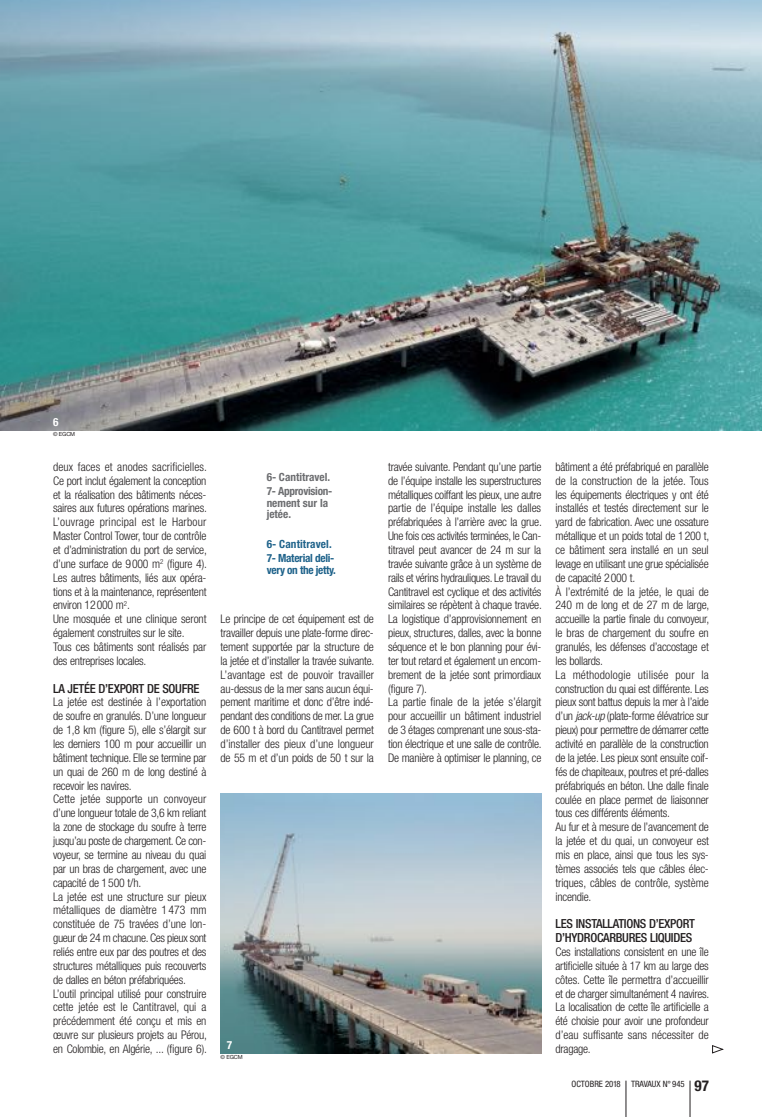
<style>
.page{position:relative;width:762px;height:1117px;background:#fff}
.page>*{position:absolute;margin:0;border:0;box-sizing:border-box;transform-origin:0 0}
.t1{font:500 condensed 12.5px/13.9px "Helvetica Neue";letter-spacing:-.025em;color:#231f20}
.t2{font:300 condensed 11.88px/13.9px "Helvetica Neue";letter-spacing:-.02em;color:#231f20}
.t3{font:700 condensed 11.25px/14.8px "Helvetica Neue";color:#6c6d70}
.t4{font:700 condensed 11.25px/14.8px "Helvetica Neue";letter-spacing:-.005em;color:#1e628a}
.t5{font:700 condensed 11.25px "Helvetica Neue";letter-spacing:-.025em;color:#1e628a}
.t6{font:700 condensed 11.25px "Helvetica Neue";color:#fff}
.t7{font:condensed 8.75px "Helvetica Neue";color:#231f20}
.t8{font:5.62px "Helvetica Neue";letter-spacing:-.02em;color:#231f20}
.s1{font-style:italic}
.s2{font-weight:700;font-size:15px}
</style>
<div class="page">
<hr style="left:626px;top:1080px;width:1px;height:36px;background:#231f20">
<hr style="left:690px;top:1080px;width:1px;height:36px;background:#231f20">
<img style="left:0;top:0;width:762px;height:430px">
<img style="left:221px;top:793px;width:320px;height:259px">
<svg style="left:712px;top:1045px;width:11px;height:8px"></svg>
<p class="t6" style="left:53px;top:415px;width:7px">6</p>
<p class="t8" style="left:53px;top:430px;width:24px">© EGCM</p>
<p class="t2" style="left:53px;top:459px;width:155px">deux faces et anodes sacrificielles.<br>Ce port inclut également la conception et la réalisation des bâtiments néces&shy;saires aux futures opérations marines.<br>L’ouvrage principal est le Harbour Master Control Tower, tour de contrôle et d’administration du port de service, d’une surface de 9000 m<sup>2</sup> (figure 4).<br>Les autres bâtiments, liés aux opéra&shy;tions et à la maintenance, représentent environ 12000 m<sup>2</sup>.<br>Une mosquée et une clinique seront également construites sur le site.<br>Tous ces bâtiments sont réalisés par des entreprises locales.</p>
<p class="t1" style="left:53px;top:681px;width:148px">LA JETÉE D’EXPORT DE SOUFRE</p>
<p class="t2" style="left:53px;top:695px;width:155px">La jetée est destinée à l’exportation de soufre en granulés. D’une longueur de 1,8 km (figure 5), elle s’élargit sur les derniers 100 m pour accueillir un bâtiment technique. Elle se termine par un quai de 260 m de long destiné à recevoir les navires.<br>Cette jetée supporte un convoyeur d’une longueur totale de 3,6 km reliant la zone de stockage du soufre à terre jusqu’au poste de chargement. Ce con&shy;voyeur, se termine au niveau du quai par un bras de chargement, avec une capacité de 1500 t/h.<br>La jetée est une structure sur pieux métalliques de diamètre 1473 mm constituée de 75 travées d’une lon&shy;gueur de 24 m chacune. Ces pieux sont reliés entre eux par des poutres et des structures métalliques puis recouverts de dalles en béton préfabriquées.<br>L’outil principal utilisé pour construire cette jetée est le Cantitravel, qui a précédemment été conçu et mis en œuvre sur plusieurs projets au Pérou, en Colombie, en Algérie, ... (figure 6).</p>
<p class="t3" style="left:267px;top:469px;width:67px">6- Cantitravel.<br>7- Approvision-</p>
<p class="t3" style="left:267px;top:497px;width:63px;line-height:11.2px">nement sur la jetée.</p>
<p class="t4" style="left:267px;top:536px;width:69px">6- Cantitravel.<br>7- Material deli-</p>
<p class="t5" style="left:267px;top:562px;width:71px">very on the jetty.</p>
<p class="t2" style="left:221px;top:612px;width:155px;text-align:justify">Le principe de cet équipement est de travailler depuis une plate-forme direc&shy;tement supportée par la structure de la jetée et d’installer la travée suivante.<br>L’avantage est de pouvoir travailler au-dessus de la mer sans aucun équi&shy;pement maritime et donc d’être indé&shy;pendant des conditions de mer. La grue de 600 t à bord du Cantitravel permet d’installer des pieux d’une longueur de 55 m et d’un poids de 50 t sur la</p>
<p class="t6" style="left:227px;top:1037px;width:7px">7</p>
<p class="t8" style="left:221px;top:1053px;width:24px">© EGCM</p>
<p class="t2" style="left:388px;top:459px;width:155px">travée suivante. Pendant qu’une partie de l’équipe installe les superstructures métalliques coiffant les pieux, une autre partie de l’équipe installe les dalles préfabriquées à l’arrière avec la grue.<br>Une fois ces activités terminées, le Can&shy;titravel peut avancer de 24 m sur la travée suivante grâce à un système de rails et vérins hydrauliques. Le travail du Cantitravel est cyclique et des activités similaires se répètent à chaque travée.<br>La logistique d’approvisionnement en pieux, structures, dalles, avec la bonne séquence et le bon planning pour évi&shy;ter tout retard et également un encom&shy;brement de la jetée sont primordiaux (figure 7).<br>La partie finale de la jetée s’élargit pour accueillir un bâtiment industriel de 3 étages comprenant une sous-sta&shy;tion électrique et une salle de contrôle.<br>De manière à optimiser le planning, ce</p>
<p class="t2" style="left:555px;top:459px;width:155px">bâtiment a été préfabriqué en parallèle de la construction de la jetée. Tous les équipements électriques y ont été installés et testés directement sur le yard de fabrication. Avec une ossature métallique et un poids total de 1200 t, ce bâtiment sera installé en un seul levage en utilisant une grue spécialisée de capacité 2000 t.<br>À l’extrémité de la jetée, le quai de 240 m de long et de 27 m de large, accueille la partie finale du convoyeur, le bras de chargement du soufre en granulés, les défenses d’accostage et les bollards.<br>La méthodologie utilisée pour la construction du quai est différente. Les pieux sont battus depuis la mer à l’aide d’un <span class="s1">jack-up</span> (plate-forme élévatrice sur pieux) pour permettre de démarrer cette activité en parallèle de la construction de la jetée. Les pieux sont ensuite coif&shy;fés de chapiteaux, poutres et pré-dalles préfabriqués en béton. Une dalle finale coulée en place permet de liaisonner tous ces différents éléments.<br>Au fur et à mesure de l’avancement de la jetée et du quai, un convoyeur est mis en place, ainsi que tous les sys&shy;tèmes associés tels que câbles élec&shy;triques, câbles de contrôle, système incendie.</p>
<p class="t1" style="left:555px;top:916px;width:141px">LES INSTALLATIONS D’EXPORT<br>D’HYDROCARBURES LIQUIDES</p>
<p class="t2" style="left:555px;top:944px;width:155px;text-align:justify">Ces installations consistent en une île artificielle située à 17 km au large des côtes. Cette île permettra d’accueillir et de charger simultanément 4 navires.<br>La localisation de cette île artificielle a été choisie pour avoir une profondeur d’eau suffisante sans nécessiter de dragage.</p>
<p class="t7" style="left:571px;top:1078px;width:139px">OCTOBRE 2018 TRAVAUX N° 945 <span class="s2">97</span></p>
</div>
